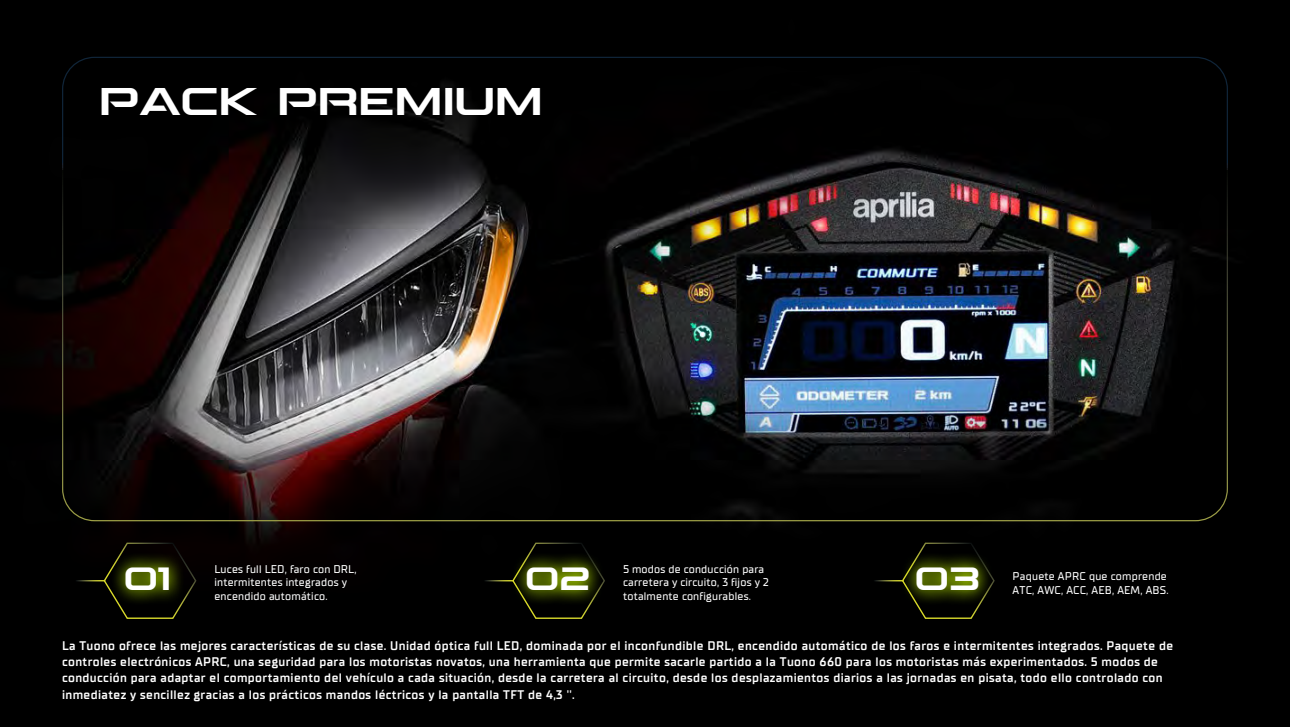
<style>
.page{position:relative;width:1290px;height:727px;background:#fff}
.page>*{position:absolute;margin:0;border:0;box-sizing:border-box;transform-origin:0 0}
.t1{font:37.5px "Aspire";color:#fff}
.t2{font:31.25px "Aspire";color:#fff}
.t3{font:600 12.5px/16.2px "TT Supermolot Neue";letter-spacing:.03em;color:#fff}
.t4{font:500 11.25px/13.5px "TT Supermolot Neue";letter-spacing:.02em;color:#fff}
</style>
<div class="page">
<img style="left:0;top:0;width:1290px;height:726px">
<svg style="left:103px;top:541px;width:94px;height:78px;background:#0e0c03"></svg>
<hr style="left:75px;top:580px;width:30px;height:1px;background:#fff">
<svg style="left:511px;top:541px;width:95px;height:78px;background:#0c0c03"></svg>
<hr style="left:483px;top:580px;width:31px;height:1px;background:#fff">
<svg style="left:901px;top:541px;width:94px;height:78px;background:#0c0c03"></svg>
<hr style="left:873px;top:580px;width:30px;height:1px;background:#fff">
<div style="left:110px;top:551px;width:75px;height:54px;background:#ceff00;opacity:.75"></div>
<div style="left:511px;top:551px;width:93px;height:54px;background:#ceff00;opacity:.75"></div>
<div style="left:901px;top:551px;width:92px;height:54px;background:#ceff00;opacity:.75"></div>
<h1 class="t1" style="left:99px;top:73px;width:445px">PACK PREMIUM</h1>
<p class="t4" style="left:214px;top:562px;width:144px">Luces full LED, faro con DRL, intermitentes integrados y encendido automático.</p>
<p class="t4" style="left:623px;top:562px;width:147px">5 modos de conducción para carretera y circuito, 3 fijos y 2 totalmente configurables.</p>
<p class="t4" style="left:1012px;top:570px;width:156px">Paquete APRC que comprende</p>
<h2 class="t2" style="left:124px;top:555px;width:49px">01</h2>
<h2 class="t2" style="left:525px;top:555px;width:67px">02</h2>
<h2 class="t2" style="left:915px;top:555px;width:67px">03</h2>
<p class="t4" style="left:1012px;top:583px;width:157px">ATC, AWC, ACC, AEB, AEM, ABS.</p>
<p class="t3" style="left:62px;top:637px;width:1112px">La Tuono ofrece las mejores características de su clase. Unidad óptica full LED, dominada por el inconfundible DRL, encendido automático de los faros e intermitentes integrados. Paquete de controles electrónicos APRC, una seguridad para los motoristas novatos, una herramienta que permite sacarle partido a la Tuono 660 para los motoristas más experimentados. 5 modos de conducción para adaptar el comportamiento del vehículo a cada situación, desde la carretera al circuito, desde los desplazamientos diarios a las jornadas en pisata, todo ello controlado con inmediatez y sencillez gracias a los prácticos mandos léctricos y la pantalla TFT de 4,3 ''.</p>
</div>
